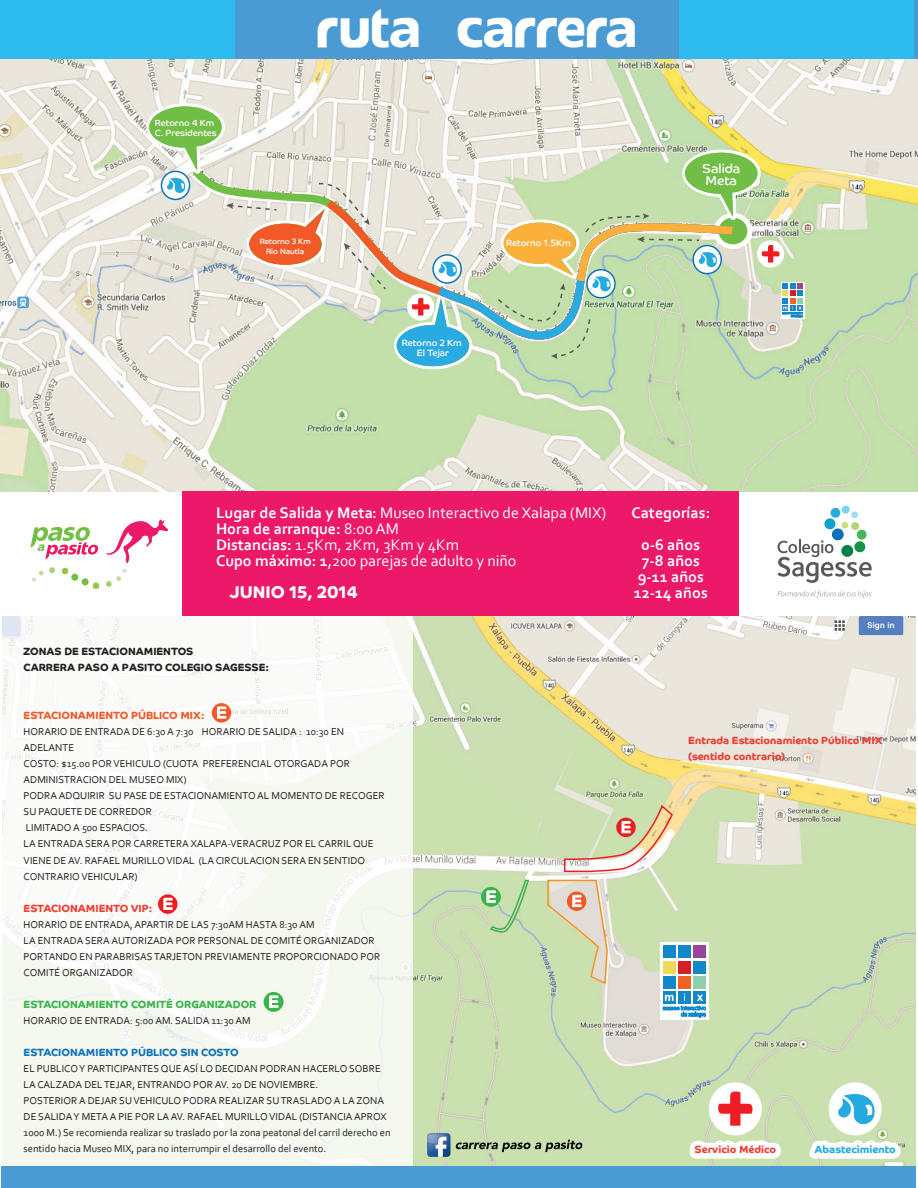
<style>
.page{position:relative;width:918px;height:1188px;background:#fff}
.page>*{position:absolute;margin:0;border:0;box-sizing:border-box;transform-origin:0 0}
.t1{font:36.6px "reason System";letter-spacing:-.015em;color:#fff}
.t2{font:700 17.25px "Co Headline Corp";color:#fff}
.t3{font:16.05px/16px "Corbel";color:#fff}
.t4{font:700 16.05px/32.1px "Corbel";color:#fff;text-align:center}
.t5{font:13.05px/11.4px "Co Headline Corp";color:#fff}
.t6{font:10.5px/16px "Corbel";color:#231f20}
.t7{font:700 10.5px/16px "Co Headline Corp";color:#ee3e35}
.t8{font:700 10.5px/16px "Co Headline Corp";color:#231f20}
.t9{font:700 10.5px "Co Headline Corp";color:#3ab54a}
.t10{font:700 10.5px "Co Headline Corp";color:#1074bc}
.t11{font:700 10.5px "Co Headline Corp";color:#f15929}
.t12{font:700 10.5px "Co Headline Corp";color:#24aae1}
.t13{font:9.15px/10.6px "Co Headline Corp";color:#fff;text-align:center}
.t14{font:9px/10.8px "Co Headline Corp";color:#fff}
.t15{font:7.8px "Co Headline Corp";color:#fff}
.s1{font-weight:700}
</style>
<div class="page">
<img style="left:412px;top:616px;width:504px;height:551px">
<img style="left:0;top:59px;width:918px;height:432px">
<svg style="left:30px;top:527px;width:68px;height:32px"></svg>
<svg style="left:106px;top:519px;width:62px;height:44px"></svg>
<svg style="left:32px;top:567px;width:23px;height:15px"></svg>
<svg style="left:61px;top:567px;width:18px;height:14px"></svg>
<svg style="left:106px;top:569px;width:21px;height:18px"></svg>
<div style="left:92px;top:582px;width:7px;height:7px;background:#93c842;border-radius:50%"></div>
<svg style="left:81px;top:578px;width:8px;height:8px"></svg>
<svg style="left:778px;top:505px;width:94px;height:78px"></svg>
<svg style="left:777px;top:591px;width:95px;height:7px"></svg>
<div style="left:0;top:0;width:918px;height:59px;background:#4a9bd4"></div>
<div style="left:0;top:0;width:235px;height:59px;background:#2dbbed"></div>
<div style="left:679px;top:0;width:234px;height:59px;background:#2dbbed"></div>
<div style="left:481px;top:887px;width:20px;height:20px;background:#3ab54a;border-radius:50%"></div>
<svg style="left:486px;top:879px;width:44px;height:54px;background:#b5d8a4"></svg>
<div style="left:2px;top:616px;width:410px;height:572px;background:linear-gradient(to right,#f8f9f6,#f5f8f1)"></div>
<div style="left:829px;top:1082px;width:53px;height:53px;background:#fff;border-radius:50%"></div>
<svg style="left:801px;top:1088px;width:109px;height:79px"></svg>
<div style="left:183px;top:492px;width:556px;height:124px;background:#ec1968"></div>
<div style="left:2px;top:1167px;width:914px;height:21px;background:#4a9bd4"></div>
<div style="left:264px;top:992px;width:20px;height:20px;background:#3ab54a;border-radius:50%"></div>
<svg style="left:269px;top:995px;width:10px;height:13px"></svg>
<div style="left:212px;top:703px;width:19px;height:20px;background:#f15929;border-radius:50%"></div>
<svg style="left:217px;top:706px;width:9px;height:13px"></svg>
<svg style="left:158px;top:894px;width:20px;height:20px"></svg>
<svg style="left:163px;top:898px;width:10px;height:12px"></svg>
<svg style="left:547px;top:781px;width:243px;height:386px;background:#d0dab7"></svg>
<div style="left:781px;top:282px;width:23px;height:37px;background:#fff"></div>
<svg style="left:146px;top:103px;width:657px;height:266px;background:#d2dabe"></svg>
<img style="left:425px;top:1131px;width:161px;height:27px">
<p class="t14" style="left:155px;top:117px;width:63px">Retorno 4 Km<br>C. Presidentes</p>
<h1 class="t1" style="left:318px;top:0;width:322px">RUTA CARRERA</h1>
<p class="t15" style="left:260px;top:237px;width:52px">Retorno 3 Km</p>
<p class="t13" style="left:506px;top:237px;width:66px">Retorno 1.5Km</p>
<p class="t15" style="left:266px;top:246px;width:40px">Rio Nautla</p>
<p class="t13" style="left:402px;top:337px;width:61px">Retorno 2 Km<br>El Tejar</p>
<p class="t5" style="left:702px;top:163px;width:40px">Salida<br>Meta</p>
<h3 class="t3" style="left:216px;top:504px;width:392px"><span class="s1">Lugar de Salida y Meta:</span> Museo Interactivo de Xalapa (MIX)<br><span class="s1">Hora de arranque:</span> 8:00 AM<br><span class="s1">Distancias:</span> 1.5Km, 2Km, 3Km y 4Km<br><span class="s1">Cupo máximo: 1</span>,200 parejas de adulto y niño</h3>
<h3 class="t4" style="left:631px;top:496px;width:80px">Categorías:<br>0-6 años</h3>
<h3 class="t4" style="left:638px;top:552px;width:68px;line-height:16px;text-align:left">7-8 años<br>9-11 años</h3>
<h2 class="t2" style="left:230px;top:581px;width:130px">JUNIO 15, 2014</h2>
<h3 class="t4" style="left:634px;top:576px;width:75px">12-14 años</h3>
<p class="t8" style="left:24px;top:643px;width:247px">ZONAS DE ESTACIONAMIENTOS<br>CARRERA PASO A PASITO COLEGIO SAGESSE:</p>
<p class="t11" style="left:24px;top:709px;width:182px">ESTACIONAMIENTO PÚBLICO MIX:</p>
<p class="t6" style="left:24px;top:723px;width:363px">HORARIO DE ENTRADA DE 6:30 A 7:30 HORARIO DE SALIDA : 10:30 EN ADELANTE<br>COSTO: $15.00 POR VEHICULO (CUOTA PREFERENCIAL OTORGADA POR ADMINISTRACION DEL MUSEO MIX)<br>PODRA ADQUIRIR SU PASE DE ESTACIONAMIENTO AL MOMENTO DE RECOGER SU PAQUETE DE CORREDOR<br>LIMITADO A 500 ESPACIOS.<br>LA ENTRADA SERA POR CARRETERA XALAPA-VERACRUZ POR EL CARRIL QUE VIENE DE AV. RAFAEL MURILLO VIDAL (LA CIRCULACION SERA EN SENTIDO CONTRARIO VEHICULAR)</p>
<p class="t7" style="left:24px;top:900px;width:130px">ESTACIONAMIENTO VIP:</p>
<p class="t6" style="left:24px;top:916px;width:358px">HORARIO DE ENTRADA, APARTIR DE LAS 7:30AM HASTA 8:30 AM<br>LA ENTRADA SERA AUTORIZADA POR PERSONAL DE COMITÉ ORGANIZADOR PORTANDO EN PARABRISAS TARJETON PREVIAMENTE PROPORCIONADO POR COMITÉ ORGANIZADOR</p>
<p class="t9" style="left:24px;top:998px;width:234px">ESTACIONAMIENTO COMITÉ ORGANIZADOR</p>
<p class="t6" style="left:24px;top:1012px;width:229px">HORARIO DE ENTRADA: 5:00 AM. SALIDA 11:30 AM</p>
<p class="t10" style="left:24px;top:1046px;width:217px">ESTACIONAMIENTO PÚBLICO SIN COSTO</p>
<p class="t6" style="left:24px;top:1060px;width:368px">EL PUBLICO Y PARTICIPANTES QUE ASÍ LO DECIDAN PODRAN HACERLO SOBRE LA CALZADA DEL TEJAR, ENTRANDO POR AV. 20 DE NOVIEMBRE.<br>POSTERIOR A DEJAR SU VEHICULO PODRA REALIZAR SU TRASLADO A LA ZONA DE SALIDA Y META A PIE POR LA AV. RAFAEL MURILLO VIDAL (DISTANCIA APROX 1000 M.) Se recomienda realizar su traslado por la zona peatonal del carril derecho en sentido hacia Museo MIX, para no interrumpir el desarrollo del evento.</p>
<p class="t7" style="left:688px;top:732px;width:196px">Entrada Estacionamiento Público MIX (sentido contrario)</p>
<p class="t7" style="left:695px;top:1142px;width:83px">Servicio Médico</p>
<p class="t12" style="left:815px;top:1143px;width:83px">Abastecimiento</p>
</div>
